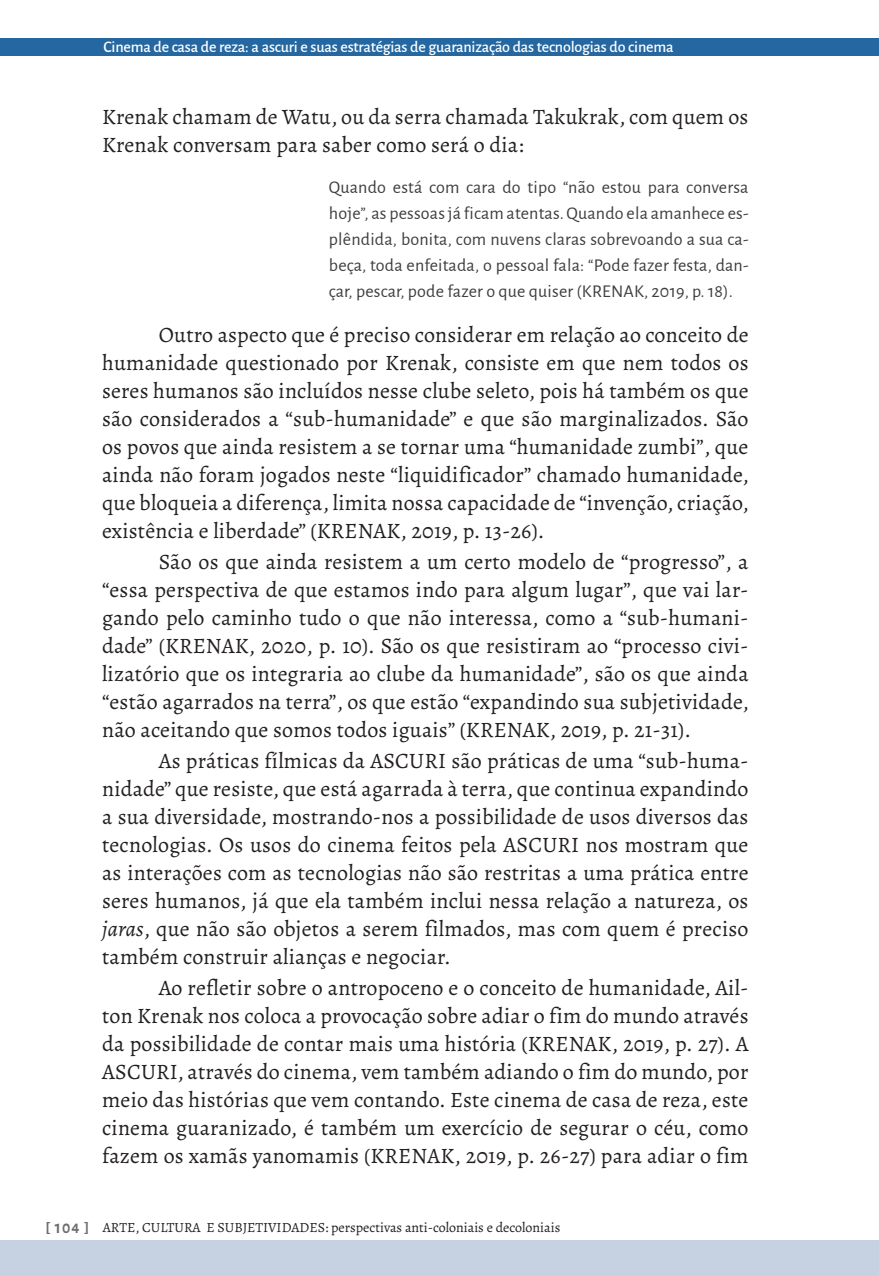
<style>
.page{position:relative;width:879px;height:1276px;background:#fff}
.page>*{position:absolute;margin:0;border:0;box-sizing:border-box;transform-origin:0 0}
.t1{font:22px/28px "Alegreya";letter-spacing:.01em;color:#231f20;text-align:justify}
.t2{font:18px/26px "Alegreya Sans";letter-spacing:.01em;color:#3e3e3f;text-align:justify}
.t3{font:500 16px "Alegreya Sans";letter-spacing:-.015em;color:#fff}
.t4{font:14px "Alegreya";color:#231f20}
.s1{font-style:italic}
.s2{font-family:"Alegreya Sans";font-weight:700;font-size:16px;color:#6c6d70}
</style>
<div class="page">
<div style="left:0;top:38px;width:879px;height:18px;background:#2567a1"></div>
<div style="left:0;top:1240px;width:878px;height:36px;background:#c6d1e2"></div>
<hr style="left:877px;top:1240px;width:2px;height:36px;background:#c6d1e2">
<p class="t3" style="left:103px;top:36px;width:571px">Cinema de casa de reza: a ascuri e suas estratégias de guaranização das tecnologias do cinema</p>
<p class="t1" style="left:102px;top:103px;width:648px">Krenak chamam de Watu, ou da serra chamada Takukrak, com quem os<br>Krenak conversam para saber como será o dia:</p>
<p class="t2" style="left:329px;top:173px;width:421px">Quando está com cara do tipo “não estou para conversa hoje”, as pessoas já ficam atentas. Quando ela amanhece es&shy;plêndida, bonita, com nuvens claras sobrevoando a sua ca&shy;beça, toda enfeitada, o pessoal fala: “Pode fazer festa, dan&shy;çar, pescar, pode fazer o que quiser (KRENAK, 2019, p. 18).</p>
<p class="t1" style="left:102px;top:320px;width:648px;text-indent:57px">Outro aspecto que é preciso considerar em relação ao conceito de humanidade questionado por Krenak, consiste em que nem todos os seres humanos são incluídos nesse clube seleto, pois há também os que são considerados a “sub-humanidade” e que são marginalizados. São os povos que ainda resistem a se tornar uma “humanidade zumbi”, que ainda não foram jogados neste “liquidificador” chamado humanidade, que bloqueia a diferença, limita nossa capacidade de “invenção, criação, existência e liberdade” (KRENAK, 2019, p. 13-26).</p>
<p class="t1" style="left:102px;top:547px;width:648px;text-indent:57px">São os que ainda resistem a um certo modelo de “progresso”, a “essa perspectiva de que estamos indo para algum lugar”, que vai lar&shy;gando pelo caminho tudo o que não interessa, como a “sub-humani&shy;dade” (KRENAK, 2020, p. 10). São os que resistiram ao “processo civi&shy;lizatório que os integraria ao clube da humanidade”, são os que ainda “estão agarrados na terra”, os que estão “expandindo sua subjetividade, não aceitando que somos todos iguais” (KRENAK, 2019, p. 21-31).</p>
<p class="t1" style="left:102px;top:746px;width:648px;text-indent:57px">As práticas fílmicas da ASCURI são práticas de uma “sub-huma&shy;nidade” que resiste, que está agarrada à terra, que continua expandindo a sua diversidade, mostrando-nos a possibilidade de usos diversos das tecnologias. Os usos do cinema feitos pela ASCURI nos mostram que as interações com as tecnologias não são restritas a uma prática entre seres humanos, já que ela também inclui nessa relação a natureza, os <span class="s1">jaras</span>, que não são objetos a serem filmados, mas com quem é preciso também construir alianças e negociar.</p>
<p class="t1" style="left:102px;top:973px;width:648px;text-indent:57px">Ao refletir sobre o antropoceno e o conceito de humanidade, Ail&shy;ton Krenak nos coloca a provocação sobre adiar o fim do mundo através da possibilidade de contar mais uma história (KRENAK, 2019, p. 27). A ASCURI, através do cinema, vem também adiando o fim do mundo, por meio das histórias que vem contando. Este cinema de casa de reza, este cinema guaranizado, é também um exercício de segurar o céu, como fazem os xamãs yanomamis (KRENAK, 2019, p. 26-27) para adiar o fim</p>
<p class="t4" style="left:45px;top:1218px;width:516px"><span class="s2">[ 104 ]</span> ARTE, CULTURA E SUBJETIVIDADES: perspectivas anti-coloniais e decoloniais</p>
</div>
